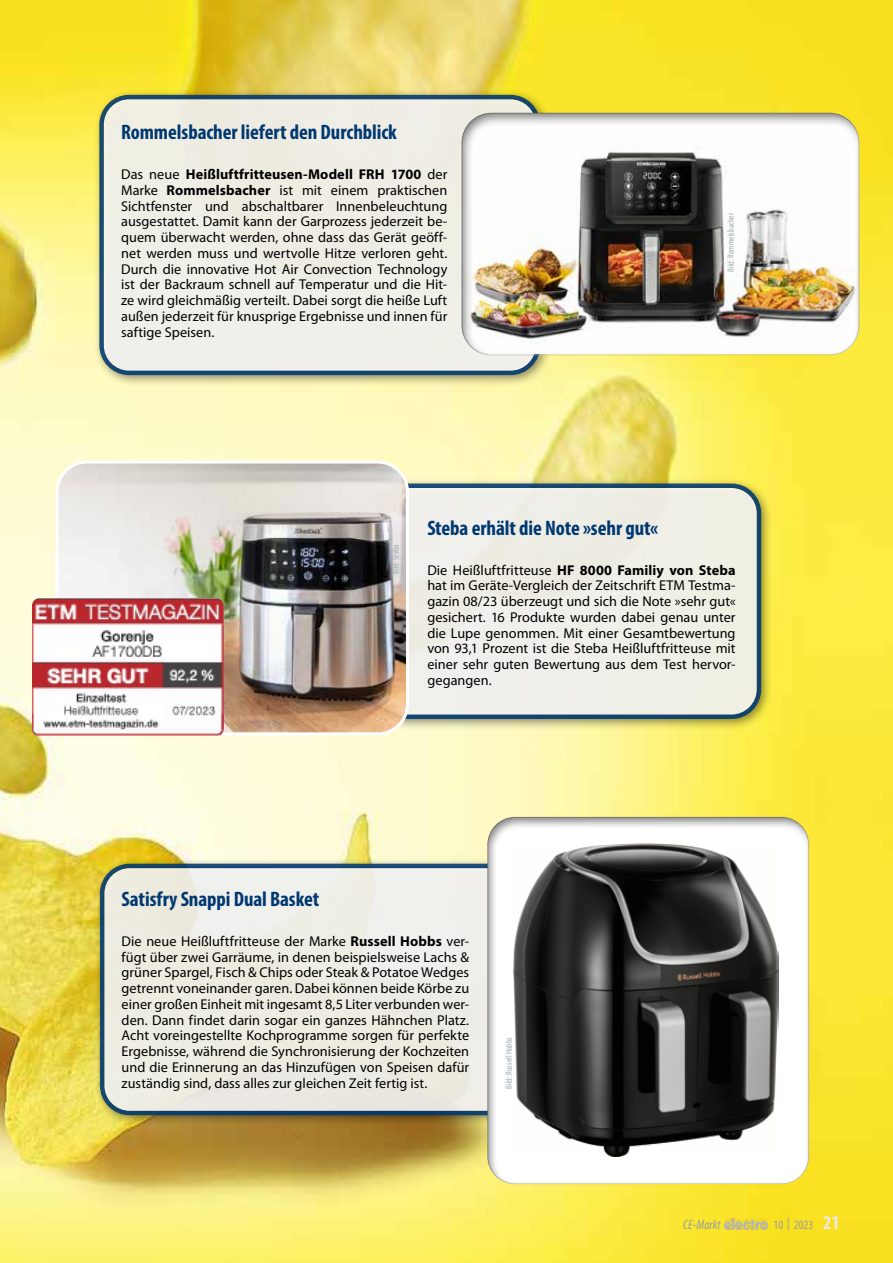
<style>
.page{position:relative;width:893px;height:1263px;background:#fff}
.page>*{position:absolute;margin:0;border:0;box-sizing:border-box;transform-origin:0 0}
.t1{font:700 condensed 21px "Myriad Pro";letter-spacing:-.005em;color:#003871}
.t2{font:14.25px/15.8px "Myriad Pro";letter-spacing:.005em;color:#000;text-align:justify}
.t3{font:italic condensed 13.5px "Myriad Pro";color:#9c9e9f}
.t4{font:condensed 12.75px "Myriad Pro";color:#9c9e9f}
.t5{font:condensed 9px "Myriad Pro";color:#a3aaaf}
.s1{font-weight:700}
.s2{font-weight:700;font-size:19.5px;color:#ebe9e8}
</style>
<div class="page">
<img style="left:0;top:0;width:893px;height:1263px">
<div style="left:371px;top:477px;width:402px;height:254px;background:#000;opacity:.44"></div>
<div style="left:379px;top:486px;width:380px;height:231px;background:#f0efe7;border-radius:28px"></div>
<div style="left:377px;top:483px;width:384px;height:236px;border:4px solid #003871;border-radius:28px"></div>
<div style="left:93px;top:89px;width:459px;height:298px;background:#000;opacity:.44"></div>
<div style="left:102px;top:97px;width:436px;height:276px;background:#f0efe6;border-radius:28px"></div>
<div style="left:99px;top:95px;width:441px;height:280px;border:4px solid #003871;border-radius:28px"></div>
<div style="left:94px;top:858px;width:450px;height:269px;background:#000;opacity:.44"></div>
<div style="left:102px;top:866px;width:428px;height:247px;background:#eeece3;border-radius:28px"></div>
<div style="left:100px;top:864px;width:432px;height:251px;border:4px solid #003871;border-radius:28px"></div>
<img style="left:725px;top:1218px;width:42px;height:11px">
<div style="left:461px;top:112px;width:399px;height:245px;background:#000;opacity:.5"></div>
<img style="left:57px;top:462px;width:350px;height:272px">
<div style="left:56px;top:460px;width:353px;height:275px;border:3px solid #fff;border-radius:30px"></div>
<div style="left:487px;top:816px;width:323px;height:369px;background:#000;opacity:.5"></div>
<img style="left:32px;top:598px;width:192px;height:137px">
<p class="t1" style="left:121px;top:119px;width:277px">Rommelsbacher liefert den Durchblick</p>
<p class="t2" style="left:121px;top:167px;width:328px">Das neue <span class="s1">Heißluftfritteusen-Modell FRH 1700</span> der Marke <span class="s1">Rommelsbacher</span> ist mit einem praktischen Sichtfenster und abschaltbarer Innenbeleuchtung ausgestattet. Damit kann der Garprozess jederzeit be&shy;quem überwacht werden, ohne dass das Gerät geöff&shy;net werden muss und wertvolle Hitze verloren geht.<br>Durch die innovative Hot Air Convection Technology ist der Backraum schnell auf Temperatur und die Hit&shy;ze wird gleichmäßig verteilt. Dabei sorgt die heiße Luft außen jederzeit für knusprige Ergebnisse und innen für saftige Speisen.</p>
<p class="t5" style="left:725px;top:272px;width:60px;rotate:-90deg">Bild: Rommelsbacher</p>
<p class="t5" style="left:390px;top:574px;width:31px;rotate:-90deg">Bild: Steba</p>
<p class="t1" style="left:427px;top:514px;width:232px">Steba erhält die Note »sehr gut«</p>
<p class="t2" style="left:427px;top:562px;width:310px">Die Heißluftfritteuse <span class="s1">HF 8000 Familiy von Steba </span>hat im Geräte-Vergleich der Zeitschrift ETM Testma&shy;gazin 08/23 überzeugt und sich die Note »sehr gut« gesichert. 16 Produkte wurden dabei genau unter die Lupe genommen. Mit einer Gesamtbewertung von 93,1 Prozent ist die Steba Heißluftfritteuse mit einer sehr guten Bewertung aus dem Test hervor&shy;gegangen.</p>
<p class="t1" style="left:122px;top:886px;width:199px">Satisfry Snappi Dual Basket</p>
<p class="t2" style="left:122px;top:933px;width:349px">Die neue Heißluftfritteuse der Marke <span class="s1">Russell Hobbs</span> ver&shy;fügt über zwei Garräume, in denen beispielsweise Lachs &amp; grüner Spargel, Fisch &amp; Chips oder Steak &amp; Potatoe Wedges getrennt voneinander garen. Dabei können beide Körbe zu einer großen Einheit mit ingesamt 8,5 Liter verbunden wer&shy;den. Dann findet darin sogar ein ganzes Hähnchen Platz.<br>Acht voreingestellte Kochprogramme sorgen für perfekte Ergebnisse, während die Synchronisierung der Kochzeiten und die Erinnerung an das Hinzufügen von Speisen dafür zuständig sind, dass alles zur gleichen Zeit fertig ist.</p>
<p class="t5" style="left:503px;top:1089px;width:53px;rotate:-90deg">Bild: Russell Hobbs</p>
<p class="t3" style="left:683px;top:1217px;width:39px">CE-Markt</p>
<p class="t4" style="left:773px;top:1217px;width:68px">10 | 2023 <span class="s2">21</span></p>
</div>
